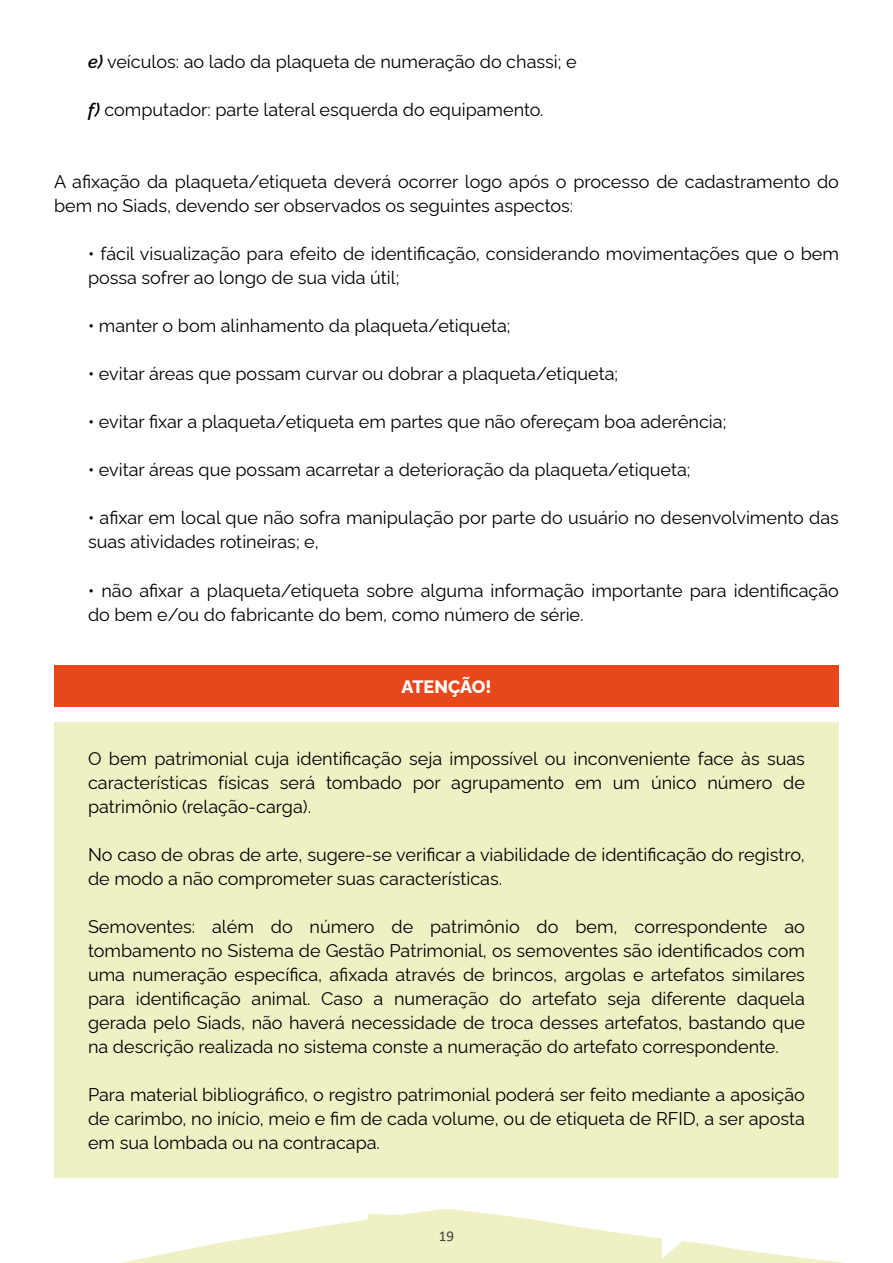
<style>
.page{position:relative;width:893px;height:1263px;background:#fff}
.page>*{position:absolute;margin:0;border:0;box-sizing:border-box;transform-origin:0 0}
.t1{font:18px/24px "Rawline";color:#000}
.t2{font:800 18px "Rawline";letter-spacing:-.005em;color:#fff}
.t3{font:15px "Calibri";color:#3d3d3c}
.s1{font-weight:600;font-style:italic}
</style>
<div class="page">
<svg style="left:119px;top:1209px;width:727px;height:54px;fill:#eff1c5"></svg>
<div style="left:54px;top:665px;width:785px;height:41px;background:#e8461b"></div>
<div style="left:54px;top:723px;width:785px;height:455px;background:#eff1c5"></div>
<p class="t1" style="left:88px;top:48px;width:490px"><span class="s1">e)</span> veículos: ao lado da plaqueta de numeração do chassi; e</p>
<p class="t1" style="left:88px;top:96px;width:457px"><span class="s1">f)</span> computador: parte lateral esquerda do equipamento.</p>
<p class="t1" style="left:54px;top:168px;width:786px">A afixação da plaqueta/etiqueta deverá ocorrer logo após o processo de cadastramento do bem no Siads, devendo ser observados os seguintes aspectos:</p>
<p class="t1" style="left:88px;top:240px;width:752px">• fácil visualização para efeito de identificação, considerando movimentações que o bem possa sofrer ao longo de sua vida útil;</p>
<p class="t1" style="left:88px;top:312px;width:424px">• manter o bom alinhamento da plaqueta/etiqueta;</p>
<p class="t1" style="left:88px;top:360px;width:532px">• evitar áreas que possam curvar ou dobrar a plaqueta/etiqueta;</p>
<p class="t1" style="left:88px;top:408px;width:640px">• evitar fixar a plaqueta/etiqueta em partes que não ofereçam boa aderência;</p>
<p class="t1" style="left:88px;top:456px;width:604px">• evitar áreas que possam acarretar a deterioração da plaqueta/etiqueta;</p>
<p class="t1" style="left:88px;top:504px;width:752px">• afixar em local que não sofra manipulação por parte do usuário no desenvolvimento das suas atividades rotineiras; e,</p>
<p class="t1" style="left:88px;top:576px;width:752px">• não afixar a plaqueta/etiqueta sobre alguma informação importante para identificação do bem e/ou do fabricante do bem, como número de série.</p>
<p class="t2" style="left:402px;top:672px;width:91px">ATENÇÃO!</p>
<p class="t1" style="left:88px;top:744px;width:718px;text-align:justify">O bem patrimonial cuja identificação seja impossível ou inconveniente face às suas características físicas será tombado por agrupamento em um único número de patrimônio (relação-carga).</p>
<p class="t1" style="left:88px;top:840px;width:718px">No caso de obras de arte, sugere-se verificar a viabilidade de identificação do registro, de modo a não comprometer suas características.</p>
<p class="t1" style="left:88px;top:912px;width:718px;text-align:justify">Semoventes: além do número de patrimônio do bem, correspondente ao tombamento no Sistema de Gestão Patrimonial, os semoventes são identificados com uma numeração específica, afixada através de brincos, argolas e artefatos similares para identificação animal. Caso a numeração do artefato seja diferente daquela gerada pelo Siads, não haverá necessidade de troca desses artefatos, bastando que na descrição realizada no sistema conste a numeração do artefato correspondente.</p>
<p class="t1" style="left:88px;top:1080px;width:718px;text-align:justify">Para material bibliográfico, o registro patrimonial poderá ser feito mediante a aposição de carimbo, no início, meio e fim de cada volume, ou de etiqueta de RFID, a ser aposta em sua lombada ou na contracapa.</p>
<p class="t3" style="left:439px;top:1226px;width:17px">19</p>
</div>
